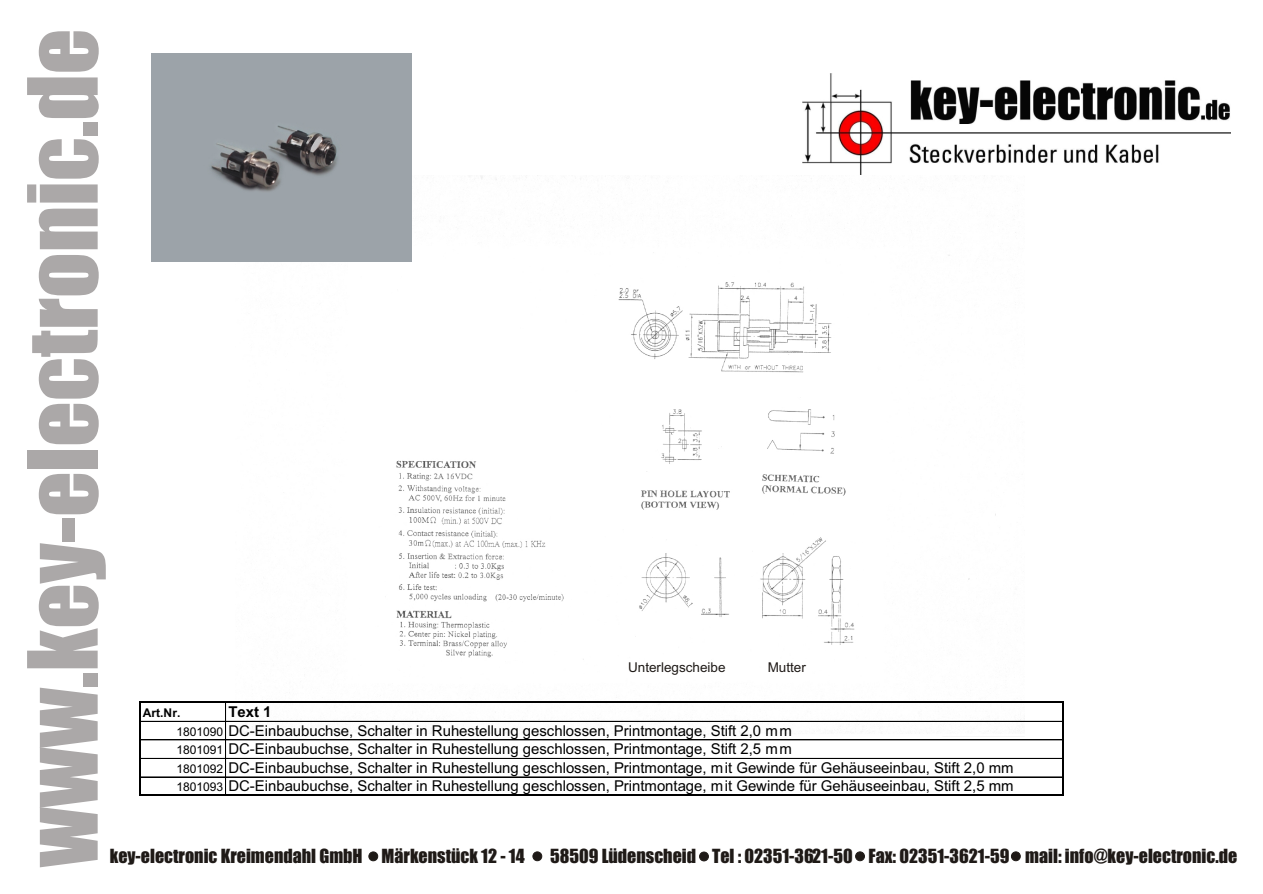
<style>
.page{position:relative;width:1263px;height:894px;background:#fff}
.page>*{position:absolute;margin:0;border:0;box-sizing:border-box;transform-origin:0 0}
.t1{font:89.25px "Impact";color:#aba8a8}
.t2{font:18px "Impact";color:#1f1a17}
.t3{font:15px/18.6px "Arial";color:#000}
.t4{font:13.5px "Arial";color:#1f1a17}
.t5{font:700 12px "Arial";color:#000}
.s1{font-weight:700}
.s2{font-size:12px}
</style>
<div class="page">
<img style="left:236px;top:176px;width:788px;height:559px">
<img style="left:152px;top:53px;width:259px;height:209px">
<img style="left:802px;top:74px;width:428px;height:100px">
<div style="left:533px;top:852px;width:9px;height:9px;background:#1f1a17;border:1px solid #1f1a17;border-radius:50%"></div>
<div style="left:369px;top:852px;width:9px;height:9px;background:#1f1a17;border:1px solid #1f1a17;border-radius:50%"></div>
<div style="left:699px;top:852px;width:10px;height:9px;background:#1f1a17;border:1px solid #1f1a17;border-radius:50%"></div>
<div style="left:855px;top:852px;width:10px;height:9px;background:#1f1a17;border:1px solid #1f1a17;border-radius:50%"></div>
<div style="left:1011px;top:852px;width:9px;height:9px;background:#1f1a17;border:1px solid #1f1a17;border-radius:50%"></div>
<hr style="left:140px;top:702px;width:923px;height:1px;background:#000">
<hr style="left:140px;top:721px;width:923px;height:1px;background:#000">
<hr style="left:140px;top:740px;width:923px;height:1px;background:#000">
<hr style="left:140px;top:758px;width:923px;height:1px;background:#000">
<hr style="left:140px;top:777px;width:923px;height:1px;background:#000">
<hr style="left:225px;top:702px;width:1px;height:93px;background:#000">
<hr style="left:226px;top:702px;width:1px;height:93px;background:#000">
<hr style="left:140px;top:701px;width:924px;height:1px;background:#000">
<hr style="left:140px;top:795px;width:924px;height:1px;background:#000">
<hr style="left:140px;top:702px;width:1px;height:93px;background:#000">
<hr style="left:1062px;top:702px;width:2px;height:93px;background:#000">
<h1 class="t1" style="left:27px;top:867px;width:840px;rotate:-90deg">www.key-electronic.de</h1>
<p class="t4" style="left:628px;top:662px;width:99px">Unterlegscheibe</p>
<p class="t4" style="left:768px;top:662px;width:40px">Mutter</p>
<p class="t5" style="left:143px;top:708px;width:39px">Art.Nr.</p>
<p class="t3" style="left:176px;top:704px;width:839px;text-indent:52px"><span class="s1">Text 1<br></span><span class="s2">1801090</span> DC-Einbaubuchse, Schalter in Ruhestellung geschlossen, Printmontage, Stift 2,0 mm<br><span class="s2">1801091</span> DC-Einbaubuchse, Schalter in Ruhestellung geschlossen, Printmontage, Stift 2,5 mm<br><span class="s2">1801092</span> DC-Einbaubuchse, Schalter in Ruhestellung geschlossen, Printmontage, mit Gewinde für Gehäuseeinbau, Stift 2,0 mm <span class="s2">1801093</span> DC-Einbaubuchse, Schalter in Ruhestellung geschlossen, Printmontage, mit Gewinde für Gehäuseeinbau, Stift 2,5 mm</p>
<p class="t2" style="left:110px;top:849px;width:416px">key-electronic Kreimendahl GmbH Märkenstück 12 - 14</p>
<p class="t2" style="left:550px;top:849px;width:689px">58509 Lüdenscheid Tel : 02351-3621-50 Fax: 02351-3621-59 mail: info@key-electronic.de</p>
</div>
